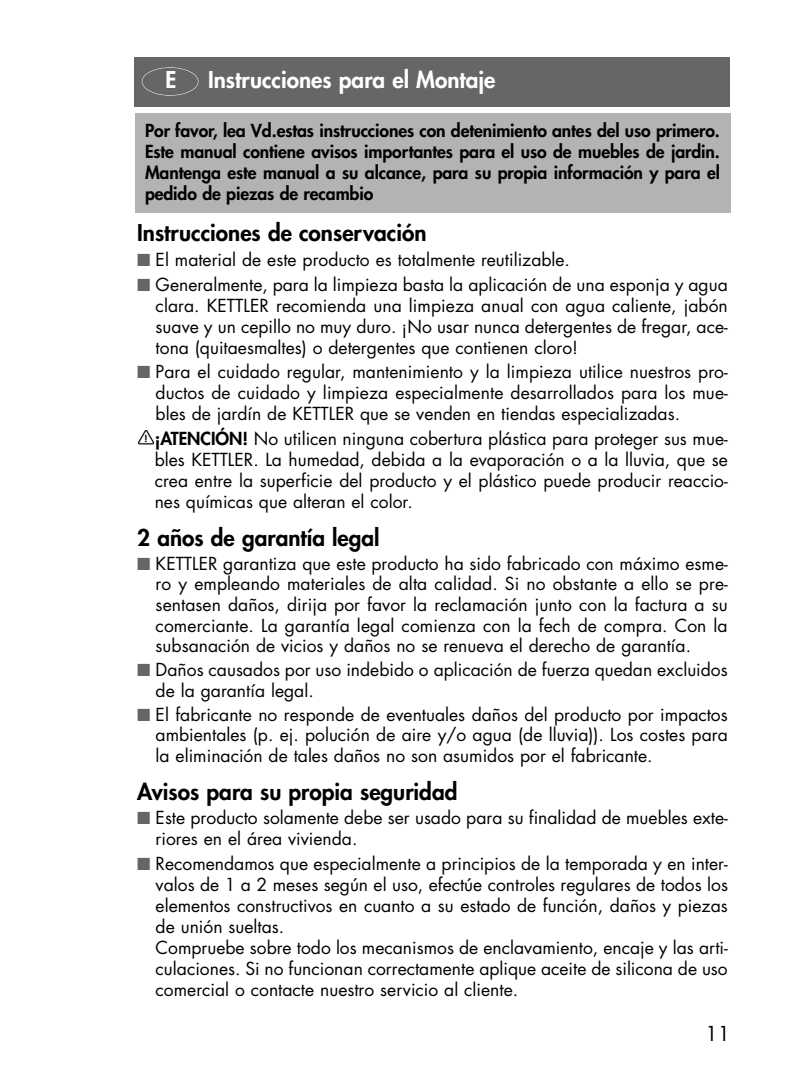
<style>
.page{position:relative;width:787px;height:1092px;background:#fff}
.page>*{position:absolute;margin:0;border:0;box-sizing:border-box;transform-origin:0 0}
.t1{font:800 22.5px "Futura CE";color:#000}
.t2{font:800 22.5px "Futura CE";color:#fff}
.t3{font:20px "Futura CE";color:#000}
.t4{font:17.5px/21px "Futura CE";color:#000;text-align:justify}
.t5{font:800 17.5px/21px "Futura CE";letter-spacing:-.005em;color:#000;text-align:justify}
.t6{font:800 9.5px "Futura";color:#000}
.s1{color:#666}
.s2{font-weight:800}
</style>
<div class="page">
<div style="left:135px;top:113px;width:595px;height:100px;background:#b3b3b3"></div>
<svg style="left:138px;top:430px;width:16px;height:14px"></svg>
<div style="left:135px;top:57px;width:595px;height:49px;background:#666"></div>
<div style="left:142px;top:67px;width:56px;height:29px;border:1px solid #fff;border-radius:50%"></div>
<p class="t2" style="left:165px;top:69px;width:12px">E</p>
<p class="t2" style="left:208px;top:69px;width:289px">Instrucciones para el Montaje</p>
<p class="t5" style="left:145px;top:121px;width:576px">Por favor, lea Vd.estas instrucciones con detenimiento antes del uso primero.<br>Este manual contiene avisos importantes para el uso de muebles de jardin.<br>Mantenga este manual a su alcance, para su propia información y para el pedido de piezas de recambio</p>
<p class="t1" style="left:137px;top:222px;width:291px">Instrucciones de conservación</p>
<p class="t4" style="left:137px;top:250px;width:434px"><span class="s1">■</span> El material de este producto es totalmente reutilizable.</p>
<p class="t4" style="left:156px;top:275px;width:573px;text-indent:-18px"><span class="s1">■</span> Generalmente, para la limpieza basta la aplicación de una esponja y agua clara. KETTLER recomienda una limpieza anual con agua caliente, jabón suave y un cepillo no muy duro. ¡No usar nunca detergentes de fregar, ace&shy;tona (quitaesmaltes) o detergentes que contienen cloro!</p>
<p class="t4" style="left:156px;top:362px;width:573px;text-indent:-18px"><span class="s1">■</span> Para el cuidado regular, mantenimiento y la limpieza utilice nuestros pro&shy;ductos de cuidado y limpieza especialmente desarrollados para los mue&shy;bles de jardín de KETTLER que se venden en tiendas especializadas.</p>
<p class="t4" style="left:155px;top:429px;width:574px"><span class="s2">¡ATENCIÓN!</span> No utilicen ninguna cobertura plástica para proteger sus mue&shy;bles KETTLER. La humedad, debida a la evaporación o a la lluvia, que se crea entre la superficie del producto y el plástico puede producir reaccio&shy;nes químicas que alteran el color.</p>
<p class="t1" style="left:137px;top:527px;width:244px">2 años de garantía legal</p>
<p class="t4" style="left:156px;top:554px;width:573px;text-indent:-18px"><span class="s1">■</span> KETTLER garantiza que este producto ha sido fabricado con máximo esme&shy;ro y empleando materiales de alta calidad. Si no obstante a ello se pre&shy;sentasen daños, dirija por favor la reclamación junto con la factura a su comerciante. La garantía legal comienza con la fech de compra. Con la subsanación de vicios y daños no se renueva el derecho de garantía.</p>
<p class="t4" style="left:156px;top:660px;width:573px;text-indent:-18px"><span class="s1">■</span> Daños causados por uso indebido o aplicación de fuerza quedan excluidos de la garantía legal.</p>
<p class="t4" style="left:156px;top:705px;width:573px;text-indent:-18px"><span class="s1">■</span> El fabricante no responde de eventuales daños del producto por impactos ambientales (p. ej. polución de aire y/o agua (de lluvia)). Los costes para la eliminación de tales daños no son asumidos por el fabricante.</p>
<p class="t1" style="left:137px;top:780px;width:322px">Avisos para su propia seguridad</p>
<p class="t4" style="left:156px;top:808px;width:573px;text-indent:-18px"><span class="s1">■</span> Este producto solamente debe ser usado para su finalidad de muebles exte&shy;riores en el área vivienda.</p>
<p class="t4" style="left:156px;top:854px;width:574px;text-align:left;text-indent:-18px"><span class="s1">■</span> Recomendamos que especialmente a principios de la temporada y en inter&shy;valos de 1 a 2 meses según el uso, efectúe controles regulares de todos los elementos constructivos en cuanto a su estado de función, daños y piezas de unión sueltas.<br>Compruebe sobre todo los mecanismos de enclavamiento, encaje y las arti&shy;culaciones. Si no funcionan correctamente aplique aceite de silicona de uso comercial o contacte nuestro servicio al cliente.</p>
<p class="t6" style="left:144px;top:434px;width:5px">!</p>
<p class="t3" style="left:705px;top:1024px;width:26px">11</p>
</div>
